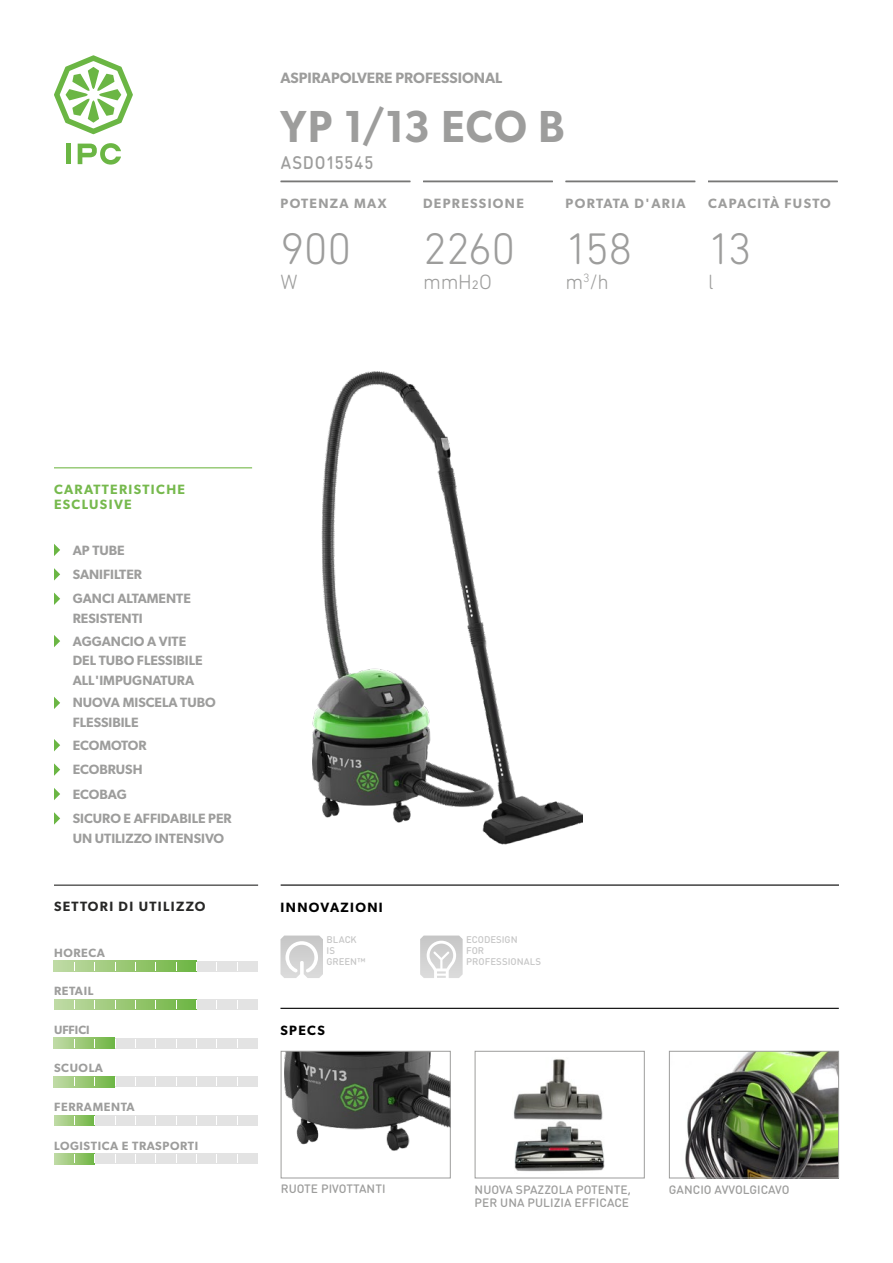
<style>
.page{position:relative;width:893px;height:1263px;background:#fff}
.page>*{position:absolute;margin:0;border:0;box-sizing:border-box;transform-origin:0 0}
.t1{font:300 45px "DIN Next Rounded LT Pro";letter-spacing:-.015em;color:#9d9d9c}
.t2{font:600 45px "Gibson";letter-spacing:.03em;color:#9d9d9c;scale:.93 1}
.t3{font:300 21px "DIN Next Rounded LT Pro";letter-spacing:-.005em;color:#9d9d9c}
.t4{font:500 18px "DIN Round Pro";letter-spacing:.045em;color:#9d9d9c;scale:.93 1}
.t5{font:600 15px "Gibson";color:#9d9d9c}
.t6{font:600 13.5px/24.5px "Gibson";color:#9d9d9c}
.t7{font:600 13.5px "Gibson";letter-spacing:.1em;color:#9d9d9c}
.t8{font:600 13.5px/15px "Gibson";letter-spacing:.1em;color:#76b94d}
.t9{font:600 13.5px "Gibson";letter-spacing:.1em;color:#282827}
.t10{font:600 13.5px "Gibson";letter-spacing:.1em;color:#000}
.t11{font:500 12px "DIN Round Pro";letter-spacing:.005em;color:#9d9d9c}
.t12{font:600 12px "Gibson";letter-spacing:.05em;color:#9d9d9c}
.t13{font:500 9.6px/11.2px "DIN Round Pro";letter-spacing:-.005em;color:#c6c6c6}
</style>
<div class="page">
<img style="left:285px;top:1053px;width:164px;height:98px">
<div style="left:281px;top:1051px;width:170px;height:127px;border:1px solid #9d9d9c"></div>
<hr style="left:280px;top:1008px;width:559px;height:1px;background:#000">
<hr style="left:54px;top:467px;width:198px;height:1px;background:#76b94d">
<svg style="left:54px;top:544px;width:6px;height:12px"></svg>
<svg style="left:54px;top:568px;width:6px;height:12px"></svg>
<svg style="left:54px;top:592px;width:6px;height:13px"></svg>
<svg style="left:54px;top:635px;width:6px;height:12px"></svg>
<svg style="left:54px;top:697px;width:6px;height:12px"></svg>
<svg style="left:54px;top:739px;width:6px;height:12px"></svg>
<svg style="left:54px;top:763px;width:6px;height:13px"></svg>
<svg style="left:54px;top:788px;width:6px;height:12px"></svg>
<svg style="left:54px;top:812px;width:6px;height:13px"></svg>
<hr style="left:54px;top:884px;width:204px;height:2px;background:#282827">
<div style="left:54px;top:961px;width:204px;height:10px;background:#e3e3e3"></div>
<svg style="left:54px;top:961px;width:142px;height:10px"></svg>
<div style="left:54px;top:1038px;width:204px;height:10px;background:#e3e3e3"></div>
<svg style="left:54px;top:1038px;width:61px;height:10px"></svg>
<div style="left:54px;top:999px;width:204px;height:11px;background:#e3e3e3"></div>
<svg style="left:54px;top:999px;width:142px;height:11px;background:#9bc978"></svg>
<div style="left:54px;top:1076px;width:204px;height:11px;background:#e3e3e3"></div>
<svg style="left:54px;top:1076px;width:61px;height:11px"></svg>
<div style="left:54px;top:1115px;width:204px;height:11px;background:#e3e3e3"></div>
<svg style="left:54px;top:1115px;width:41px;height:11px"></svg>
<div style="left:54px;top:1153px;width:204px;height:11px;background:#e3e3e3"></div>
<svg style="left:54px;top:1153px;width:41px;height:11px"></svg>
<hr style="left:281px;top:884px;width:558px;height:2px;background:#000">
<svg style="left:280px;top:935px;width:43px;height:43px"></svg>
<svg style="left:420px;top:935px;width:43px;height:43px"></svg>
<hr style="left:281px;top:181px;width:129px;height:1px;background:#9d9d9c">
<hr style="left:423px;top:181px;width:130px;height:1px;background:#9d9d9c">
<hr style="left:566px;top:181px;width:129px;height:1px;background:#9d9d9c">
<hr style="left:708px;top:181px;width:130px;height:1px;background:#9d9d9c">
<div style="left:475px;top:1051px;width:170px;height:127px;border:1px solid #9d9d9c"></div>
<img style="left:513px;top:1059px;width:90px;height:60px">
<img style="left:514px;top:1119px;width:91px;height:53px">
<img style="left:685px;top:1053px;width:152px;height:123px">
<div style="left:669px;top:1051px;width:170px;height:127px;border:1px solid #9d9d9c"></div>
<img style="left:313px;top:371px;width:270px;height:474px">
<div style="left:66px;top:144px;width:5px;height:20px;background:#6bb644"></div>
<svg style="left:78px;top:143px;width:43px;height:22px"></svg>
<svg style="left:54px;top:55px;width:79px;height:79px"></svg>
<p class="t5" style="left:281px;top:69px;width:223px">ASPIRAPOLVERE PROFESSIONAL</p>
<h1 class="t2" style="left:281px;top:100px;width:307px">YP 1/13 ECO B</h1>
<h3 class="t4" style="left:281px;top:150px;width:101px">ASDO15545</h3>
<p class="t7" style="left:281px;top:195px;width:107px">POTENZA MAX</p>
<p class="t7" style="left:423px;top:195px;width:102px">DEPRESSIONE</p>
<p class="t7" style="left:566px;top:195px;width:122px">PORTATA D'ARIA</p>
<p class="t7" style="left:708px;top:195px;width:124px">CAPACITÀ FUSTO</p>
<h1 class="t1" style="left:281px;top:222px;width:72px">900</h1>
<h2 class="t3" style="left:281px;top:270px;width:19px">W</h2>
<h1 class="t1" style="left:423px;top:222px;width:94px">2260</h1>
<h2 class="t3" style="left:423px;top:270px;width:70px">mmH2O</h2>
<h1 class="t1" style="left:566px;top:222px;width:68px">158</h1>
<h2 class="t3" style="left:566px;top:270px;width:45px">m<sup>3</sup>/h</h2>
<h1 class="t1" style="left:708px;top:222px;width:45px">13</h1>
<h2 class="t3" style="left:708px;top:270px;width:7px">l</h2>
<p class="t8" style="left:54px;top:481px;width:133px">CARATTERISTICHE<br>ESCLUSIVE</p>
<p class="t6" style="left:73px;top:537px;width:120px">AP TUBE<br>SANIFILTER<br>GANCI ALTAMENTE</p>
<p class="t6" style="left:73px;top:606px;width:115px;line-height:22.8px">RESISTENTI<br>AGGANCIO A VITE</p>
<p class="t6" style="left:73px;top:650px;width:132px;line-height:19.5px">DEL TUBO FLESSIBILE<br>ALL'IMPUGNATURA</p>
<p class="t6" style="left:73px;top:693px;width:145px;line-height:19.5px">NUOVA MISCELA TUBO<br>FLESSIBILE</p>
<p class="t6" style="left:73px;top:732px;width:160px">ECOMOTOR<br>ECOBRUSH<br>ECOBAG<br>SICURO E AFFIDABILE PER</p>
<p class="t6" style="left:73px;top:825px;width:153px">UN UTILIZZO INTENSIVO</p>
<p class="t9" style="left:54px;top:898px;width:153px">SETTORI DI UTILIZZO</p>
<p class="t12" style="left:54px;top:945px;width:53px">HORECA</p>
<p class="t12" style="left:54px;top:984px;width:41px">RETAIL</p>
<p class="t12" style="left:54px;top:1022px;width:37px">UFFICI</p>
<p class="t12" style="left:54px;top:1061px;width:51px">SCUOLA</p>
<p class="t12" style="left:54px;top:1100px;width:82px">FERRAMENTA</p>
<p class="t12" style="left:54px;top:1138px;width:146px">LOGISTICA E TRASPORTI</p>
<p class="t10" style="left:281px;top:899px;width:104px">INNOVAZIONI</p>
<p class="t13" style="left:327px;top:933px;width:41px">BLACK<br>IS<br>GREEN™</p>
<p class="t13" style="left:466px;top:933px;width:76px">ECODESIGN<br>FOR<br>PROFESSIONALS</p>
<p class="t10" style="left:280px;top:1022px;width:46px">SPECS</p>
<p class="t11" style="left:281px;top:1181px;width:106px">RUOTE PIVOTTANTI</p>
<p class="t11" style="left:475px;top:1181px;width:158px">NUOVA SPAZZOLA POTENTE,</p>
<p class="t11" style="left:669px;top:1181px;width:122px">GANCIO AVVOLGICAVO</p>
<p class="t11" style="left:475px;top:1195px;width:156px">PER UNA PULIZIA EFFICACE</p>
</div>
